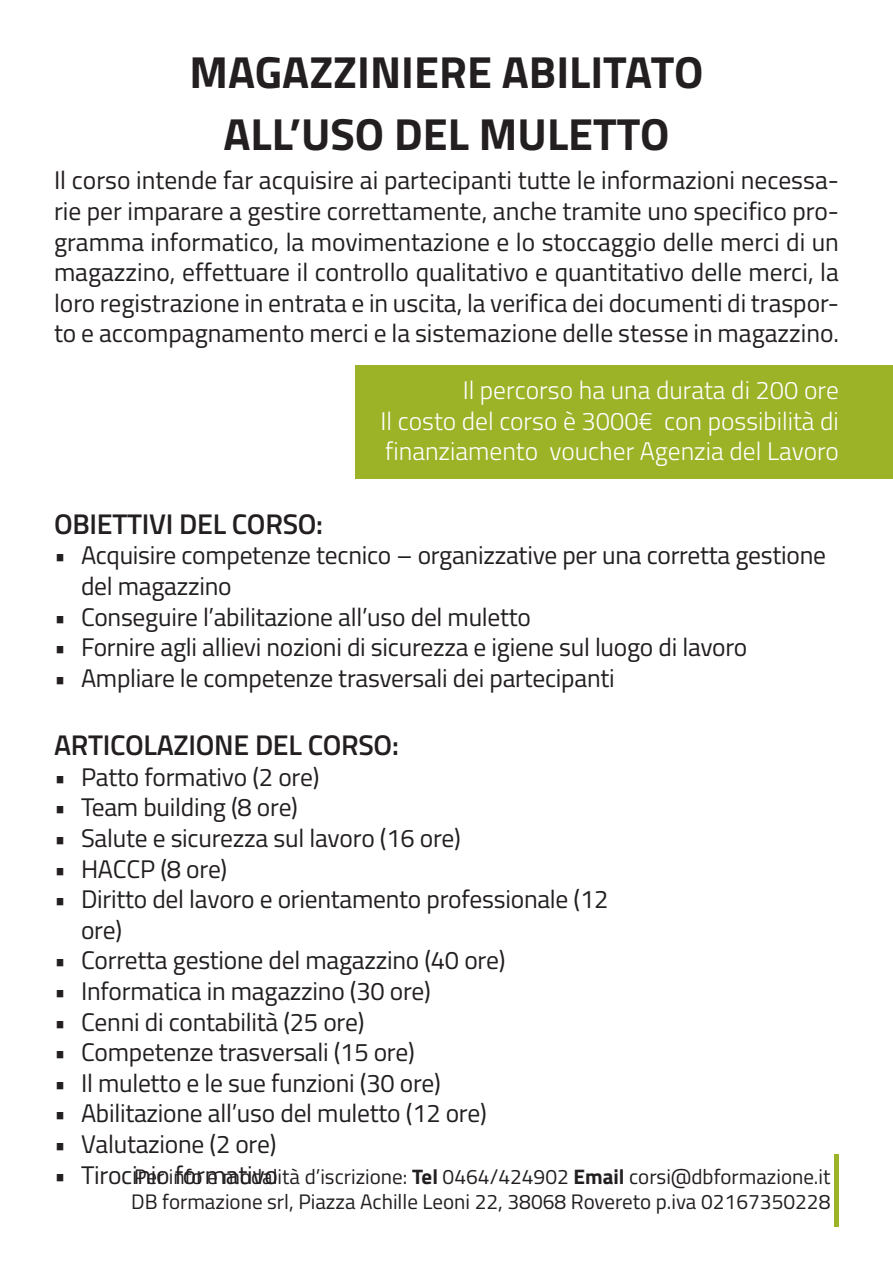
<style>
.page{position:relative;width:893px;height:1263px;background:#fff}
.page>*{position:absolute;margin:0;border:0;box-sizing:border-box;transform-origin:0 0}
.t1{font:700 45px "Titillium";color:#231f20}
.t2{font:600 28.5px "Titillium";letter-spacing:-.01em;color:#231f20}
.t3{font:25.5px/30.6px "Titillium";letter-spacing:-.01em;color:#231f20}
.t4{font:300 25.5px/30.6px "Titillium";color:#fff;text-align:justify}
.t5{font:21px "Titillium";color:#231f20}
.s1{font-weight:700}
</style>
<div class="page">
<div style="left:834px;top:1154px;width:5px;height:73px;background:#9cb227"></div>
<div style="left:355px;top:365px;width:538px;height:113px;background:#9cb227"></div>
<p class="t1" style="left:189px;top:38px;width:515px">MAGAZZINIERE ABILITATO</p>
<p class="t1" style="left:223px;top:100px;width:448px">ALL’USO DEL MULETTO</p>
<p class="t3" style="left:54px;top:164px;width:786px;text-align:justify">Il corso intende far acquisire ai partecipanti tutte le informazioni necessa&shy;rie per imparare a gestire correttamente, anche tramite uno specifico pro&shy;gramma informatico, la movimentazione e lo stoccaggio delle merci di un magazzino, effettuare il controllo qualitativo e quantitativo delle merci, la loro registrazione in entrata e in uscita, la verifica dei documenti di traspor&shy;to e accompagnamento merci e la sistemazione delle stesse in magazzino.</p>
<p class="t4" style="left:381px;top:373px;width:460px;text-indent:82px">Il percorso ha una durata di 200 ore Il costo del corso è 3000€ con possibilità di finanziamento voucher Agenzia del Lavoro</p>
<p class="t2" style="left:54px;top:502px;width:271px">OBIETTIVI DEL CORSO:</p>
<p class="t3" style="left:81px;top:539px;width:746px;text-indent:-27px">• Acquisire competenze tecnico – organizzative per una corretta gestione del magazzino</p>
<p class="t3" style="left:54px;top:600px;width:478px">• Conseguire l’abilitazione all’uso del muletto</p>
<p class="t3" style="left:54px;top:631px;width:695px">• Fornire agli allievi nozioni di sicurezza e igiene sul luogo di lavoro</p>
<p class="t3" style="left:54px;top:661px;width:562px">• Ampliare le competenze trasversali dei partecipanti</p>
<p class="t2" style="left:54px;top:724px;width:346px">ARTICOLAZIONE DEL CORSO:</p>
<p class="t3" style="left:54px;top:760px;width:267px">• Patto formativo (2 ore)</p>
<p class="t3" style="left:54px;top:791px;width:246px">• Team building (8 ore)</p>
<p class="t3" style="left:54px;top:821px;width:408px">• Salute e sicurezza sul lavoro (16 ore)</p>
<p class="t3" style="left:54px;top:852px;width:175px">• HACCP (8 ore)</p>
<p class="t3" style="left:81px;top:883px;width:529px;text-indent:-27px">• Diritto del lavoro e orientamento professionale (12 ore)</p>
<p class="t3" style="left:54px;top:944px;width:453px">• Corretta gestione del magazzino (40 ore)</p>
<p class="t3" style="left:54px;top:974px;width:378px">• Informatica in magazzino (30 ore)</p>
<p class="t3" style="left:54px;top:1005px;width:312px">• Cenni di contabilità (25 ore)</p>
<p class="t3" style="left:54px;top:1036px;width:362px">• Competenze trasversali (15 ore)</p>
<p class="t3" style="left:54px;top:1066px;width:388px">• Il muletto e le sue funzioni (30 ore)</p>
<p class="t3" style="left:54px;top:1097px;width:434px">• Abilitazione all’uso del muletto (12 ore)</p>
<p class="t3" style="left:54px;top:1127px;width:224px">• Valutazione (2 ore)</p>
<p class="t3" style="left:54px;top:1158px;width:225px">• Tirocinio formativo</p>
<p class="t5" style="left:134px;top:1161px;width:698px">Per info e modalità d’iscrizione: <span class="s1">Tel</span> 0464/424902 <span class="s1">Email</span> corsi@dbformazione.it</p>
<p class="t5" style="left:131px;top:1186px;width:701px">DB formazione srl, Piazza Achille Leoni 22, 38068 Rovereto p.iva 02167350228</p>
</div>
